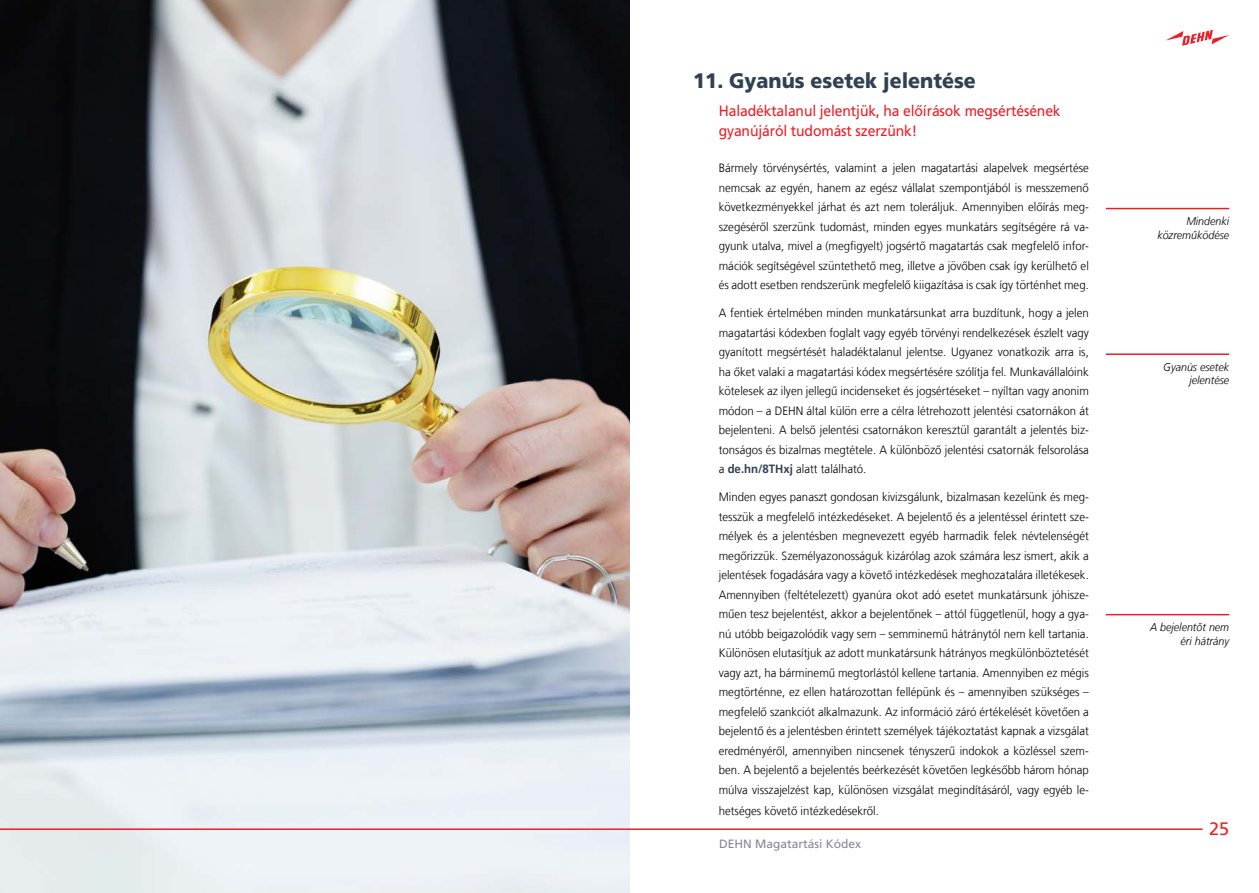
<style>
.page{position:relative;width:1259px;height:893px;background:#fff}
.page>*{position:absolute;margin:0;border:0;box-sizing:border-box;transform-origin:0 0}
.t1{font:900 21px "Frutiger LT Com";letter-spacing:-.005em;color:#304153;scale:.94 1}
.t2{font:18px "Frutiger LT Com";color:#ed1d24}
.t3{font:15px/19.5px "Frutiger LT Com";letter-spacing:-.01em;color:#ed1d24;scale:.93 1}
.t4{font:300 12px/19.5px "Frutiger LT Com";color:#000;text-align:justify;scale:.95 1}
.t5{font:12px "Frutiger LT Com";color:#828997}
.t6{font:italic 300 11.25px/13.5px "Frutiger LT Com";color:#000;text-align:right;scale:.95 1}
.s1{font-weight:700;color:#304153}
</style>
<div class="page">
<img style="left:0;top:0;width:629px;height:893px">
<hr style="left:1106px;top:208px;width:123px;height:1px;background:#ed1d24">
<hr style="left:1106px;top:353px;width:123px;height:2px;background:#ed1d24">
<hr style="left:1106px;top:614px;width:123px;height:1px;background:#ed1d24">
<hr style="left:0;top:828px;width:1202px;height:2px;background:#ed1d24">
<svg style="left:1165px;top:30px;width:64px;height:16px"></svg>
<h1 class="t1" style="left:693px;top:68px;width:302px">11. Gyanús esetek jelentése</h1>
<p class="t3" style="left:719px;top:101px;width:369px">Haladéktalanul jelentjük, ha előírások megsértésének gyanújáról tudomást szerzünk!</p>
<p class="t4" style="left:719px;top:158px;width:391px">Bármely törvénysértés, valamint a jelen magatartási alapelvek megsértése nemcsak az egyén, hanem az egész vállalat szempontjából is messzemenő következményekkel járhat és azt nem toleráljuk. Amennyiben előírás meg&shy;szegéséről szerzünk tudomást, minden egyes munkatárs segítségére rá va&shy;gyunk utalva, mivel a (megfigyelt) jogsértő magatartás csak megfelelő infor&shy;mációk segítségével szüntethető meg, illetve a jövőben csak így kerülhető el és adott esetben rendszerünk megfelelő kiigazítása is csak így történhet meg.</p>
<p class="t4" style="left:719px;top:303px;width:391px">A fentiek értelmében minden munkatársunkat arra buzdítunk, hogy a jelen magatartási kódexben foglalt vagy egyéb törvényi rendelkezések észlelt vagy gyanított megsértését haladéktalanul jelentse. Ugyanez vonatkozik arra is, ha őket valaki a magatartási kódex megsértésére szólítja fel. Munkavállalóink kötelesek az ilyen jellegű incidenseket és jogsértéseket – nyíltan vagy anonim módon – a DEHN által külön erre a célra létrehozott jelentési csatornákon át bejelenteni. A belső jelentési csatornákon keresztül garantált a jelentés biz&shy;tonságos és bizalmas megtétele. A különböző jelentési csatornák felsorolása a <span class="s1">de.hn/8THxj</span> alatt található.</p>
<p class="t4" style="left:719px;top:487px;width:391px">Minden egyes panaszt gondosan kivizsgálunk, bizalmasan kezelünk és meg&shy;tesszük a megfelelő intézkedéseket. A bejelentő és a jelentéssel érintett sze&shy;mélyek és a jelentésben megnevezett egyéb harmadik felek névtelenségét megőrizzük. Személyazonosságuk kizárólag azok számára lesz ismert, akik a jelentések fogadására vagy a követő intézkedések meghozatalára illetékesek.<br>Amennyiben (feltételezett) gyanúra okot adó esetet munkatársunk jóhisze&shy;műen tesz bejelentést, akkor a bejelentőnek – attól függetlenül, hogy a gya&shy;nú utóbb beigazolódik vagy sem – semminemű hátránytól nem kell tartania.<br>Különösen elutasítjuk az adott munkatársunk hátrányos megkülönböztetését vagy azt, ha bárminemű megtorlástól kellene tartania. Amennyiben ez mégis megtörténne, ez ellen határozottan fellépünk és – amennyiben szükséges – megfelelő szankciót alkalmazunk. Az információ záró értékelését követően a bejelentő és a jelentésben érintett személyek tájékoztatást kapnak a vizsgálat eredményéről, amennyiben nincsenek tényszerű indokok a közléssel szem&shy;ben. A bejelentő a bejelentés beérkezését követően legkésőbb három hónap múlva visszajelzést kap, különösen vizsgálat megindításáról, vagy egyéb le-</p>
<p class="t4" style="left:719px;top:801px;width:170px">hetséges követő intézkedésekről.</p>
<p class="t5" style="left:719px;top:836px;width:144px">DEHN Magatartási Kódex</p>
<p class="t6" style="left:1157px;top:215px;width:77px">Mindenki közreműködése</p>
<p class="t6" style="left:1163px;top:360px;width:71px">Gyanús esetek jelentése</p>
<p class="t6" style="left:1150px;top:621px;width:85px">A bejelentőt nem éri hátrány</p>
<h2 class="t2" style="left:1209px;top:818px;width:22px">25</h2>
</div>
